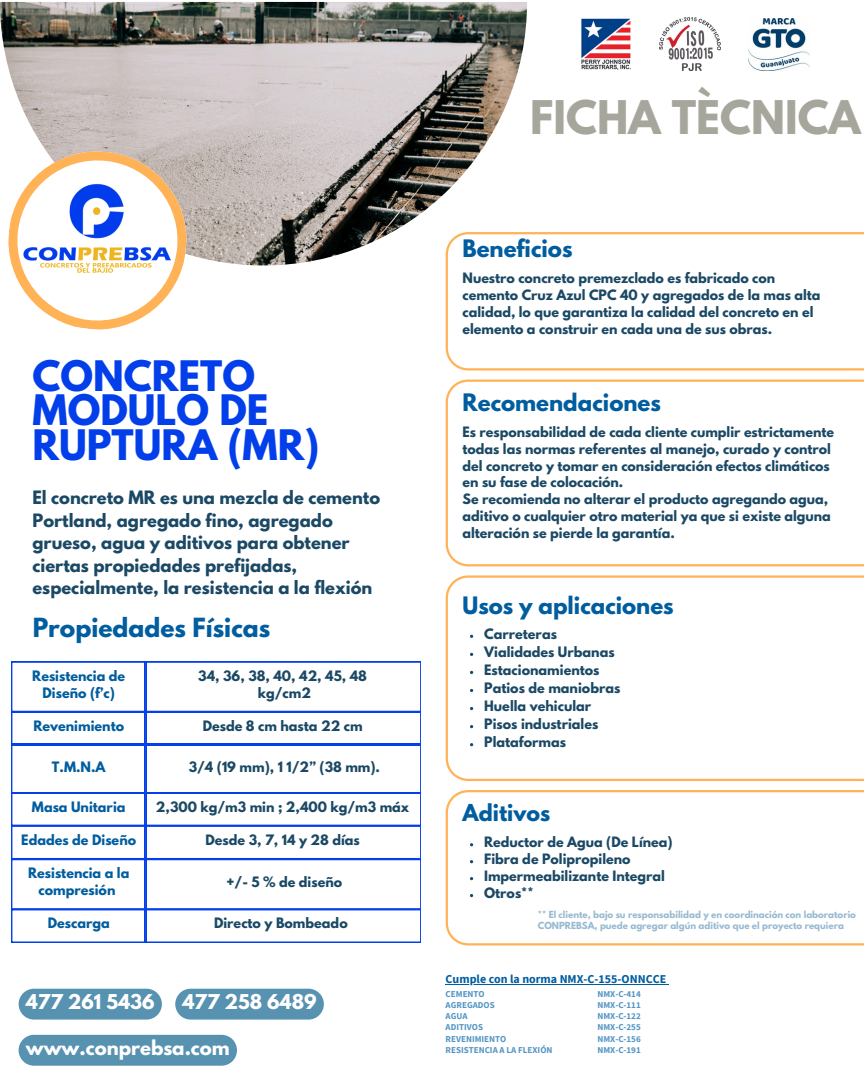
<style>
.page{position:relative;width:864px;height:1080px;background:#fff}
.page>*{position:absolute;margin:0;border:0;box-sizing:border-box;transform-origin:0 0}
.t1{font:700 41.1px "League Spartan";color:#a7a69c}
.t2{font:700 37.2px/34.8px "League Spartan";color:#023fea}
.t3{font:700 23.4px "League Spartan";color:#005d9f}
.t4{font:700 21.3px "League Spartan";color:#005d9f}
.t5{font:700 20.7px "League Spartan";color:#005d9f}
.t6{font:700 18.15px "League Spartan";color:#fff}
.t7{font:700 16.35px/22.5px "League Spartan";color:#1b4965}
.t8{font:700 12.75px/16.8px "League Spartan";color:#1b4965}
.t9{font:700 12.75px/16.8px "League Spartan";color:#005d9f;text-align:center}
.t10{font:700 12px "Source Sans Pro";color:#005d9f}
.t11{font:700 9px/11.2px "Source Sans Pro";color:#5596c4}
.t12{font:700 8.7px/11.6px "League Spartan";color:#98bad1}
</style>
<div class="page">
<img style="left:0;top:2px;width:527px;height:263px">
<svg style="left:446px;top:380px;width:418px;height:186px"></svg>
<svg style="left:446px;top:790px;width:418px;height:155px"></svg>
<svg style="left:446px;top:575px;width:418px;height:206px"></svg>
<svg style="left:3px;top:146px;width:188px;height:184px"></svg>
<img style="left:0;top:154px;width:182px;height:173px">
<svg style="left:446px;top:232px;width:418px;height:138px"></svg>
<svg style="left:11px;top:662px;width:410px;height:281px"></svg>
<div style="left:19px;top:989px;width:143px;height:31px;background:#5792b1;border-radius:15px"></div>
<div style="left:19px;top:1035px;width:218px;height:31px;background:#5792b1"></div>
<div style="left:175px;top:989px;width:149px;height:31px;background:#5792b1;border-radius:15px"></div>
<hr style="left:446px;top:984px;width:220px;height:1px;background:#005d9f">
<img style="left:659px;top:18px;width:61px;height:53px">
<img style="left:581px;top:18px;width:50px;height:52px">
<img style="left:749px;top:18px;width:61px;height:53px">
<h1 class="t1" style="left:530px;top:97px;width:332px">FICHA TÈCNICA</h1>
<h2 class="t2" style="left:32px;top:363px;width:288px">CONCRETO<br>MODULO DE<br>RUPTURA (MR)</h2>
<p class="t7" style="left:32px;top:489px;width:349px">El concreto MR es una mezcla de cemento Portland, agregado fino, agregado grueso, agua y aditivos para obtener ciertas propiedades prefijadas, especialmente, la resistencia a la flexión</p>
<h3 class="t3" style="left:33px;top:616px;width:239px">Propiedades Físicas</h3>
<p class="t9" style="left:32px;top:669px;width:95px">Resistencia de<br>Diseño (f’c)</p>
<p class="t8" style="left:198px;top:669px;width:170px;text-align:center">34, 36, 38, 40, 42, 45, 48 kg/cm2</p>
<p class="t9" style="left:33px;top:719px;width:92px">Revenimiento</p>
<p class="t8" style="left:203px;top:719px;width:161px">Desde 8 cm hasta 22 cm</p>
<p class="t9" style="left:52px;top:760px;width:55px">T.M.N.A</p>
<p class="t8" style="left:189px;top:760px;width:193px">3/4 (19 mm), 1 1/2” (38 mm).</p>
<p class="t9" style="left:32px;top:800px;width:95px">Masa Unitaria</p>
<p class="t8" style="left:156px;top:800px;width:255px">2,300 kg/m3 min ; 2,400 kg/m3 máx</p>
<p class="t9" style="left:21px;top:833px;width:116px">Edades de Diseño</p>
<p class="t8" style="left:205px;top:833px;width:156px">Desde 3, 7, 14 y 28 días</p>
<p class="t9" style="left:28px;top:866px;width:103px">Resistencia a la compresión</p>
<p class="t8" style="left:226px;top:875px;width:117px">+/- 5 % de diseño</p>
<p class="t9" style="left:48px;top:917px;width:64px">Descarga</p>
<p class="t8" style="left:214px;top:917px;width:135px">Directo y Bombeado</p>
<h3 class="t6" style="left:26px;top:993px;width:130px">477 261 5436</h3>
<h3 class="t6" style="left:26px;top:1039px;width:205px">www.conprebsa.com</h3>
<h3 class="t6" style="left:183px;top:993px;width:136px">477 258 6489</h3>
<h3 class="t4" style="left:463px;top:238px;width:112px">Beneficios</h3>
<p class="t8" style="left:463px;top:271px;width:359px">Nuestro concreto premezclado es fabricado con cemento Cruz Azul CPC 40 y agregados de la mas alta calidad, lo que garantiza la calidad del concreto en el elemento a construir en cada una de sus obras.</p>
<h3 class="t4" style="left:463px;top:392px;width:200px">Recomendaciones</h3>
<p class="t8" style="left:463px;top:425px;width:373px">Es responsabilidad de cada cliente cumplir estrictamente todas las normas referentes al manejo, curado y control del concreto y tomar en consideración efectos climáticos en su fase de colocación.<br>Se recomienda no alterar el producto agregando agua, aditivo o cualquier otro material ya que si existe alguna alteración se pierde la garantía.</p>
<h3 class="t4" style="left:463px;top:595px;width:213px">Usos y aplicaciones</h3>
<p class="t8" style="left:484px;top:626px;width:138px;line-height:18px">Carreteras<br>Vialidades Urbanas<br>Estacionamientos<br>Patios de maniobras<br>Huella vehicular<br>Pisos industriales<br>Plataformas</p>
<h3 class="t5" style="left:463px;top:802px;width:89px">Aditivos</h3>
<p class="t8" style="left:484px;top:835px;width:190px">Reductor de Agua (De Línea)<br>Fibra de Polipropileno<br>Impermeabilizante Integral<br>Otros**</p>
<p class="t12" style="left:538px;top:909px;width:320px">** El cliente, bajo su responsabilidad y en coordinación con laboratorio<br>CONPREBSA, puede agregar algún aditivo que el proyecto requiera</p>
<p class="t10" style="left:446px;top:971px;width:222px">Cumple con la norma NMX-C-155-ONNCCE</p>
<p class="t11" style="left:446px;top:988px;width:108px">CEMENTO<br>AGREGADOS<br>AGUA<br>ADITIVOS<br>REVENIMIENTO<br>RESISTENCIA A LA FLEXIÓN</p>
<p class="t11" style="left:597px;top:988px;width:45px;text-align:justify">NMX-C-414<br>NMX-C-111<br>NMX-C-122<br>NMX-C-255<br>NMX-C-156<br>NMX-C-191</p>
</div>
